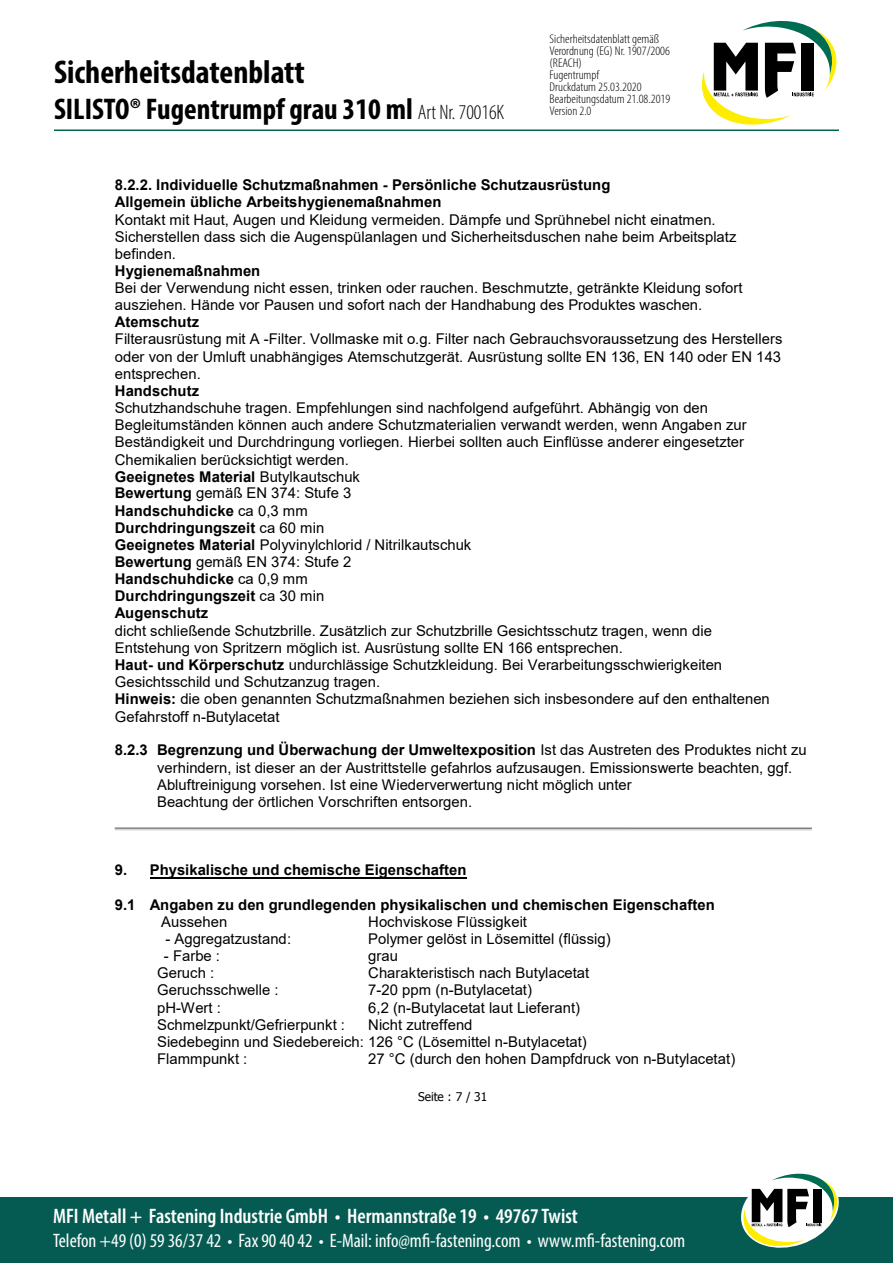
<style>
.page{position:relative;width:893px;height:1263px;background:#fff}
.page>*{position:absolute;margin:0;border:0;box-sizing:border-box;transform-origin:0 0}
.t1{font:700 condensed 33px "Myriad Pro";color:#000}
.t2{font:700 condensed 30px "Myriad Pro";color:#000}
.t3{font:600 condensed 21px "Myriad Pro";color:#fff}
.t4{font:condensed 19.5px "Myriad Pro";color:#fff}
.t5{font:14.85px/17.1px "Arial";color:#000}
.t6{font:700 14.85px/17.1px "Arial";color:#000}
.t7{font:300 condensed 12.75px/12px "Myriad Pro";color:#000;scale:1.06 1}
.t8{font:12px "Tahoma";letter-spacing:-.005em;color:#000}
.s1{font-weight:300;font-size:21px}
.s2{font-weight:700}
</style>
<div class="page">
<hr style="left:54px;top:129px;width:785px;height:2px;background:#00664b">
<svg style="left:702px;top:20px;width:135px;height:105px"></svg>
<div style="left:0;top:1197px;width:893px;height:66px;background:#055b52"></div>
<svg style="left:741px;top:1173px;width:98px;height:75px"></svg>
<hr style="left:150px;top:877px;width:317px;height:2px;background:#000">
<hr style="left:115px;top:827px;width:697px;height:2px;background:#808080">
<hr style="left:115px;top:829px;width:697px;height:1px;background:#d4d4d4">
<h1 class="t1" style="left:54px;top:51px;width:252px">Sicherheitsdatenblatt</h1>
<h2 class="t2" style="left:54px;top:90px;width:452px">SILISTO® Fugentrumpf grau 310 ml <span class="s1">Art Nr. 70016K</span></h2>
<p class="t6" style="left:115px;top:62px;width:169px">Erstellt am: 12.09.2012<br>Überarbeitet:29.03.2019<br>Gültig ab: 29.03.2019<br>Version: 01/2019</p>
<p class="t6" style="left:294px;top:113px;width:173px">Ersetzt Version: 01/2018</p>
<p class="t7" style="left:550px;top:33px;width:115px">Sicherheitsdatenblatt gemäß<br>Verordnung (EG) Nr. 1907/2006 (REACH)<br>Fugentrumpf<br>Druckdatum 25.03.2020<br>Bearbeitungsdatum 21.08.2019<br>Version 2.0</p>
<p class="t6" style="left:115px;top:177px;width:497px">8.2.2. Individuelle Schutzmaßnahmen - Persönliche Schutzausrüstung<br>Allgemein übliche Arbeitshygienemaßnahmen</p>
<p class="t5" style="left:115px;top:211px;width:623px">Kontakt mit Haut, Augen und Kleidung vermeiden. Dämpfe und Sprühnebel nicht einatmen.<br>Sicherstellen dass sich die Augenspülanlagen und Sicherheitsduschen nahe beim Arbeitsplatz befinden.</p>
<p class="t6" style="left:115px;top:262px;width:147px">Hygienemaßnahmen</p>
<p class="t5" style="left:115px;top:279px;width:629px">Bei der Verwendung nicht essen, trinken oder rauchen. Beschmutzte, getränkte Kleidung sofort ausziehen. Hände vor Pausen und sofort nach der Handhabung des Produktes waschen.</p>
<p class="t6" style="left:115px;top:314px;width:86px">Atemschutz</p>
<p class="t5" style="left:115px;top:331px;width:669px;text-align:justify">Filterausrüstung mit A -Filter. Vollmaske mit o.g. Filter nach Gebrauchsvoraussetzung des Herstellers oder von der Umluft unabhängiges Atemschutzgerät. Ausrüstung sollte EN 136, EN 140 oder EN 143 entsprechen.</p>
<p class="t6" style="left:115px;top:382px;width:86px">Handschutz</p>
<p class="t5" style="left:115px;top:399px;width:633px">Schutzhandschuhe tragen. Empfehlungen sind nachfolgend aufgeführt. Abhängig von den Begleitumständen können auch andere Schutzmaterialien verwandt werden, wenn Angaben zur Beständigkeit und Durchdringung vorliegen. Hierbei sollten auch Einflüsse anderer eingesetzter Chemikalien berücksichtigt werden.<br><span class="s2">Geeignetes Material</span> Butylkautschuk<br><span class="s2">Bewertung</span> gemäß EN 374: Stufe 3<br><span class="s2">Handschuhdicke</span> ca 0,3 mm<br><span class="s2">Durchdringungszeit</span> ca 60 min<br><span class="s2">Geeignetes Material</span> Polyvinylchlorid / Nitrilkautschuk<br><span class="s2">Bewertung</span> gemäß EN 374: Stufe 2<br><span class="s2">Handschuhdicke</span> ca 0,9 mm<br><span class="s2">Durchdringungszeit</span> ca 30 min<br><span class="s2">Augenschutz</span></p>
<p class="t5" style="left:115px;top:622px;width:656px">dicht schließende Schutzbrille. Zusätzlich zur Schutzbrille Gesichtsschutz tragen, wenn die Entstehung von Spritzern möglich ist. Ausrüstung sollte EN 166 entsprechen.<br><span class="s2">Haut- und Körperschutz</span> undurchlässige Schutzkleidung. Bei Verarbeitungsschwierigkeiten Gesichtsschild und Schutzanzug tragen.<br><span class="s2">Hinweis:</span> die oben genannten Schutzmaßnahmen beziehen sich insbesondere auf den enthaltenen Gefahrstoff n-Butylacetat</p>
<p class="t5" style="left:157px;top:742px;width:651px;text-indent:-42px"><span class="s2">8.2.3 Begrenzung und Überwachung der Umweltexposition</span> Ist das Austreten des Produktes nicht zu verhindern, ist dieser an der Austrittstelle gefahrlos aufzusaugen. Emissionswerte beachten, ggf.<br>Abluftreinigung vorsehen. Ist eine Wiederverwertung nicht möglich unter<br>Beachtung der örtlichen Vorschriften entsorgen.</p>
<p class="t6" style="left:115px;top:862px;width:353px">9. Physikalische und chemische Eigenschaften</p>
<p class="t6" style="left:115px;top:896px;width:601px">9.1 Angaben zu den grundlegenden physikalischen und chemischen Eigenschaften</p>
<p class="t5" style="left:161px;top:913px;width:68px">Aussehen</p>
<p class="t5" style="left:165px;top:930px;width:127px">- Aggregatzustand:</p>
<p class="t5" style="left:164px;top:947px;width:58px">- Farbe :</p>
<p class="t5" style="left:368px;top:913px;width:244px">Hochviskose Flüssigkeit<br>Polymer gelöst in Lösemittel (flüssig) grau</p>
<p class="t5" style="left:157px;top:964px;width:59px">Geruch :</p>
<p class="t5" style="left:368px;top:964px;width:222px">Charakteristisch nach Butylacetat</p>
<p class="t5" style="left:157px;top:981px;width:123px">Geruchsschwelle :</p>
<p class="t5" style="left:368px;top:981px;width:165px">7-20 ppm (n-Butylacetat)</p>
<p class="t5" style="left:157px;top:999px;width:65px">pH-Wert :</p>
<p class="t5" style="left:368px;top:999px;width:213px">6,2 (n-Butylacetat laut Lieferant)</p>
<p class="t5" style="left:157px;top:1016px;width:189px">Schmelzpunkt/Gefrierpunkt :</p>
<p class="t5" style="left:157px;top:1016px;width:431px;text-indent:211px">Nicht zutreffend<br>Siedebeginn und Siedebereich: 126 °C (Lösemittel n-Butylacetat)<br>Flammpunkt :</p>
<p class="t5" style="left:368px;top:1050px;width:368px">27 °C (durch den hohen Dampfdruck von n-Butylacetat)</p>
<p class="t8" style="left:418px;top:1088px;width:71px">Seite : 7 / 31</p>
<h3 class="t3" style="left:53px;top:1203px;width:526px">MFI Metall + Fastening Industrie GmbH • Hermannstraße 19 • 49767 Twist</h3>
<h3 class="t4" style="left:53px;top:1228px;width:634px">Telefon +49 (0) 59 36/37 42 • Fax 90 40 42 • E-Mail: info@mfi-fastening.com • www.mfi-fastening.com</h3>
</div>
